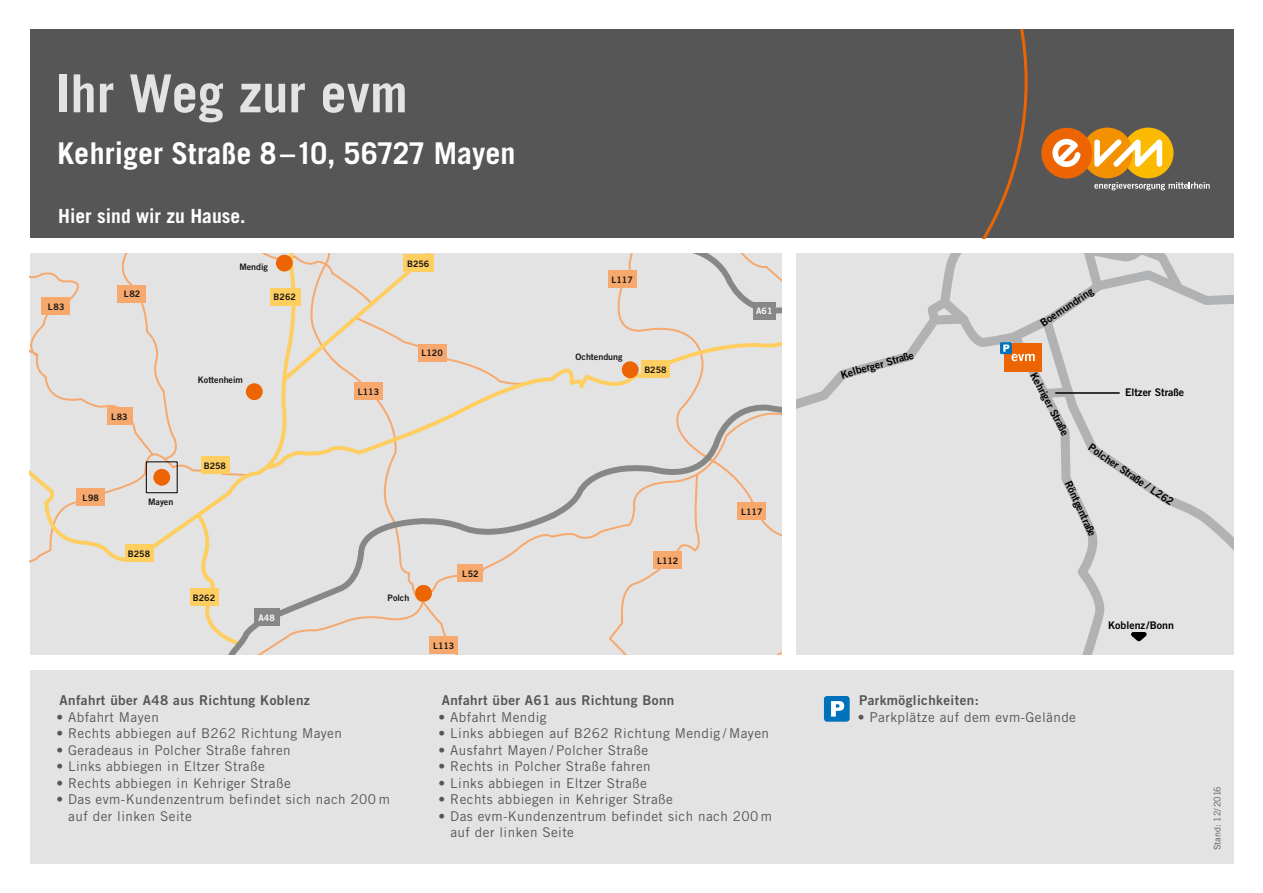
<style>
.page{position:relative;width:1263px;height:893px;background:#fff}
.page>*{position:absolute;margin:0;border:0;box-sizing:border-box;transform-origin:0 0}
.t1{font:700 52.5px "Trade Gothic LT Std";color:#e3e3e3}
.t2{font:700 30px "Trade Gothic LT Std";color:#fff}
.t3{font:700 19.5px "Trade Gothic LT Std";color:#fff}
.t4{font:13.5px/16.5px "Trade Gothic LT Std";letter-spacing:.03em;color:#565656}
.t5{font:13.5px "Trade Gothic LT Std Bd 2";letter-spacing:.03em;color:#565656}
.t6{font:10.5px "Trade Gothic LT Std Bd 2";color:#000}
.t7{font:9px "Trade Gothic LT Std";color:#565656}
.t8{font:8.85px "Trade Gothic LT Std Bd 2";color:#181716}
.t9{font:8.85px "Trade Gothic LT Std Bd 2";color:#fff}
</style>
<div class="page">
<div style="left:30px;top:30px;width:1203px;height:208px;background:#565656"></div>
<div style="left:30px;top:670px;width:1203px;height:193px;background:#e3e3e3"></div>
<div style="left:1190px;top:265px;width:43px;height:390px;background:#e3e3e3"></div>
<svg style="left:796px;top:253px;width:394px;height:402px;background:#dfdede"></svg>
<svg style="left:30px;top:253px;width:751px;height:402px;background:#e3deda"></svg>
<div style="left:146px;top:461px;width:32px;height:32px;border:1px solid #000"></div>
<div style="left:824px;top:696px;width:26px;height:26px;background:#0072bc;border-radius:3px"></div>
<svg style="left:831px;top:701px;width:13px;height:16px"></svg>
<svg style="left:982px;top:30px;width:45px;height:208px"></svg>
<svg style="left:1094px;top:182px;width:116px;height:8px"></svg>
<div style="left:1123px;top:128px;width:50px;height:50px;background:#fbba00;border-radius:50%"></div>
<div style="left:1082px;top:128px;width:51px;height:50px;background:#f39100;border-radius:50%"></div>
<div style="left:1041px;top:128px;width:51px;height:51px;background:#ec6502;border-radius:50%"></div>
<svg style="left:1052px;top:139px;width:28px;height:28px"></svg>
<svg style="left:1094px;top:139px;width:68px;height:28px"></svg>
<h1 class="t1" style="left:56px;top:61px;width:353px">Ihr Weg zur evm</h1>
<h2 class="t2" style="left:58px;top:135px;width:460px">Kehriger Straße 8–10, 56727 Mayen</h2>
<h3 class="t3" style="left:58px;top:204px;width:189px">Hier sind wir zu Hause.</h3>
<p class="t8" style="left:48px;top:301px;width:18px">L83</p>
<p class="t8" style="left:124px;top:288px;width:18px">L82</p>
<p class="t8" style="left:239px;top:261px;width:30px">Mendig</p>
<p class="t8" style="left:274px;top:292px;width:24px">B262</p>
<p class="t8" style="left:111px;top:411px;width:18px">L83</p>
<p class="t8" style="left:83px;top:492px;width:18px">L98</p>
<p class="t8" style="left:148px;top:496px;width:27px">Mayen</p>
<p class="t8" style="left:128px;top:548px;width:24px">B258</p>
<p class="t8" style="left:198px;top:374px;width:47px">Kottenheim</p>
<p class="t8" style="left:204px;top:460px;width:24px">B258</p>
<p class="t8" style="left:193px;top:593px;width:24px">B262</p>
<p class="t9" style="left:259px;top:612px;width:18px">A48</p>
<p class="t8" style="left:407px;top:258px;width:24px">B256</p>
<p class="t8" style="left:358px;top:386px;width:23px">L113</p>
<p class="t8" style="left:421px;top:348px;width:23px">L120</p>
<p class="t8" style="left:388px;top:593px;width:23px">Polch</p>
<p class="t8" style="left:462px;top:569px;width:18px">L52</p>
<p class="t8" style="left:433px;top:640px;width:23px">L113</p>
<p class="t8" style="left:611px;top:275px;width:23px">L117</p>
<p class="t8" style="left:576px;top:351px;width:49px">Ochtendung</p>
<p class="t8" style="left:644px;top:364px;width:24px">B258</p>
<p class="t8" style="left:657px;top:555px;width:23px">L112</p>
<p class="t9" style="left:756px;top:306px;width:18px">A61</p>
<p class="t8" style="left:741px;top:506px;width:23px">L117</p>
<p class="t5" style="left:59px;top:692px;width:252px">Anfahrt über A48 aus Richtung Koblenz</p>
<p class="t4" style="left:56px;top:708px;width:104px">• Abfahrt Mayen</p>
<p class="t4" style="left:56px;top:725px;width:287px">• Rechts abbiegen auf B262 Richtung Mayen</p>
<p class="t4" style="left:56px;top:741px;width:236px">• Geradeaus in Polcher Straße fahren</p>
<p class="t4" style="left:56px;top:758px;width:210px">• Links abbiegen in Eltzer Straße</p>
<p class="t4" style="left:56px;top:774px;width:236px">• Rechts abbiegen in Kehriger Straße</p>
<p class="t4" style="left:68px;top:791px;width:323px;text-indent:-12px">• Das evm-Kundenzentrum befindet sich nach 200 m auf der linken Seite</p>
<p class="t5" style="left:442px;top:692px;width:234px">Anfahrt über A61 aus Richtung Bonn</p>
<p class="t4" style="left:439px;top:708px;width:110px">• Abfahrt Mendig</p>
<p class="t4" style="left:439px;top:725px;width:332px">• Links abbiegen auf B262 Richtung Mendig / Mayen</p>
<p class="t4" style="left:439px;top:741px;width:211px">• Ausfahrt Mayen / Polcher Straße</p>
<p class="t4" style="left:439px;top:758px;width:214px">• Rechts in Polcher Straße fahren</p>
<p class="t4" style="left:439px;top:774px;width:210px">• Links abbiegen in Eltzer Straße</p>
<p class="t4" style="left:439px;top:791px;width:236px">• Rechts abbiegen in Kehriger Straße</p>
<p class="t4" style="left:450px;top:807px;width:323px;text-indent:-12px">• Das evm-Kundenzentrum befindet sich nach 200 m auf der linken Seite</p>
<p class="t6" style="left:839px;top:368px;width:77px;rotate:-15deg">Kelberger Straße</p>
<p class="t6" style="left:1038px;top:319px;width:63px;rotate:-34deg">Boemundring</p>
<p class="t6" style="left:1039px;top:370px;width:71px;rotate:62deg">Kehriger Straße</p>
<p class="t6" style="left:1125px;top:386px;width:61px">Eltzer Straße</p>
<p class="t6" style="left:1093px;top:441px;width:102px;rotate:34deg">Polcher Straße / L262</p>
<p class="t6" style="left:1074px;top:478px;width:61px;rotate:65deg">Röntgentraße</p>
<p class="t5" style="left:859px;top:692px;width:121px">Parkmöglichkeiten:</p>
<p class="t4" style="left:858px;top:708px;width:220px">• Parkplätze auf dem evm-Gelände</p>
<p class="t6" style="left:1108px;top:619px;width:67px">Koblenz /Bonn</p>
<p class="t7" style="left:1212px;top:850px;width:65px;rotate:-90deg">Stand: 12/2016</p>
</div>
